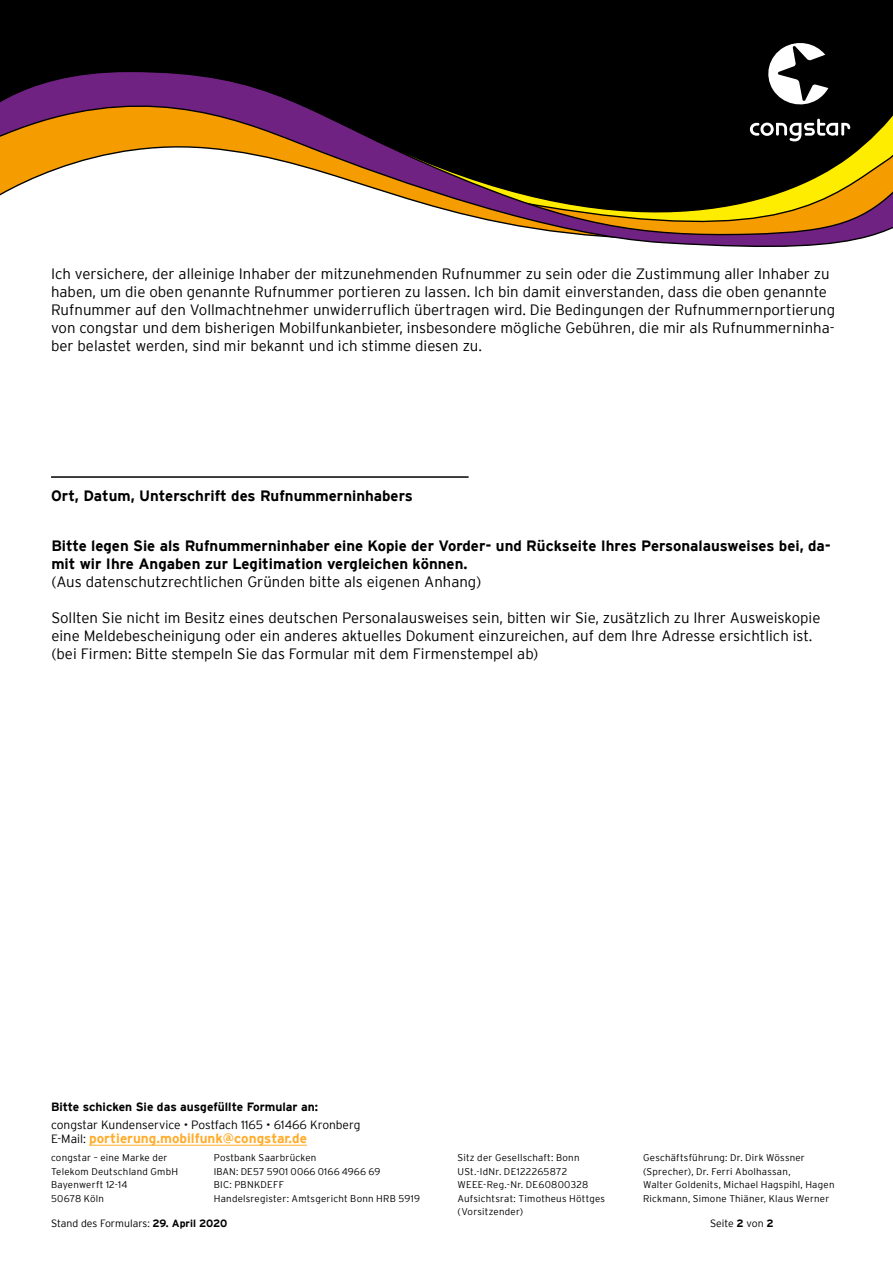
<style>
.page{position:relative;width:893px;height:1263px;background:#fff}
.page>*{position:absolute;margin:0;border:0;box-sizing:border-box;transform-origin:0 0}
.t1{font:300 15px/18px "Interstate";color:#000}
.t2{font:700 15px/18px "Interstate";color:#000}
.t3{font:700 13.5px "Interstate";color:#ffad2c}
.t4{font:300 12px "Interstate";color:#000}
.t5{font:700 12px "Interstate";color:#000}
.t6{font:300 10.5px "Interstate";color:#000}
.t7{font:300 9.75px/13.5px "Interstate";letter-spacing:.02em;color:#000}
.s1{font-weight:300;font-size:12px;color:#000}
.s2{font-weight:700}
</style>
<div class="page">
<hr style="left:89px;top:1145px;width:218px;height:1px;background:#ffad2c">
<div style="left:0;top:0;width:893px;height:43px;background:#000"></div>
<svg style="left:0;top:43px;width:893px;height:204px"></svg>
<svg style="left:750px;top:119px;width:100px;height:22px"></svg>
<svg style="left:764px;top:43px;width:64px;height:66px"></svg>
<hr style="left:51px;top:476px;width:418px;height:2px;background:#000">
<p class="t1" style="left:51px;top:264px;width:786px">Ich versichere, der alleinige Inhaber der mitzunehmenden Rufnummer zu sein oder die Zustimmung aller Inhaber zu haben, um die oben genannte Rufnummer portieren zu lassen. Ich bin damit einverstanden, dass die oben genannte Rufnummer auf den Vollmachtnehmer unwiderruflich übertragen wird. Die Bedingungen der Rufnummernportierung von congstar und dem bisherigen Mobilfunkanbieter, insbesondere mögliche Gebühren, die mir als Rufnummerninha&shy;ber belastet werden, sind mir bekannt und ich stimme diesen zu.</p>
<p class="t2" style="left:51px;top:487px;width:363px">Ort, Datum, Unterschrift des Rufnummerninhabers</p>
<p class="t2" style="left:51px;top:537px;width:781px">Bitte legen Sie als Rufnummerninhaber eine Kopie der Vorder- und Rückseite Ihres Personalausweises bei, da&shy;mit wir Ihre Angaben zur Legitimation vergleichen können.</p>
<p class="t1" style="left:51px;top:573px;width:432px">(Aus datenschutzrechtlichen Gründen bitte als eigenen Anhang)</p>
<p class="t1" style="left:51px;top:609px;width:771px">Sollten Sie nicht im Besitz eines deutschen Personalausweises sein, bitten wir Sie, zusätzlich zu Ihrer Ausweiskopie eine Meldebescheinigung oder ein anderes aktuelles Dokument einzureichen, auf dem Ihre Adresse ersichtlich ist. (bei Firmen: Bitte stempeln Sie das Formular mit dem Firmenstempel ab)</p>
<p class="t5" style="left:51px;top:1100px;width:269px">Bitte schicken Sie das ausgefüllte Formular an:</p>
<p class="t4" style="left:51px;top:1118px;width:311px">congstar Kundenservice • Postfach 1165 • 61466 Kronberg</p>
<p class="t3" style="left:51px;top:1131px;width:257px"><span class="s1">E-Mail:</span> portierung.mobilfunk@congstar.de</p>
<p class="t7" style="left:51px;top:1151px;width:129px">congstar – eine Marke der<br>Telekom Deutschland GmbH<br>Bayenwerft 12-14<br>50678 Köln</p>
<p class="t7" style="left:214px;top:1151px;width:208px">Postbank Saarbrücken<br>IBAN: DE57 5901 0066 0166 4966 69<br>BIC: PBNKDEFF<br>Handelsregister: Amtsgericht Bonn HRB 5919</p>
<p class="t7" style="left:458px;top:1151px;width:149px">Sitz der Gesellschaft: Bonn<br>USt.-IdNr. DE122265872<br>WEEE-Reg.-Nr. DE60800328<br>Aufsichtsrat: Timotheus Höttges (Vorsitzender)</p>
<p class="t7" style="left:643px;top:1151px;width:193px">Geschäftsführung: Dr. Dirk Wössner (Sprecher), Dr. Ferri Abolhassan,<br>Walter Goldenits, Michael Hagspihl, Hagen Rickmann, Simone Thiäner, Klaus Werner</p>
<p class="t6" style="left:51px;top:1217px;width:178px">Stand des Formulars: <span class="s2">29. April 2020</span></p>
<p class="t6" style="left:710px;top:1217px;width:65px">Seite <span class="s2">2</span> von <span class="s2">2</span></p>
</div>
